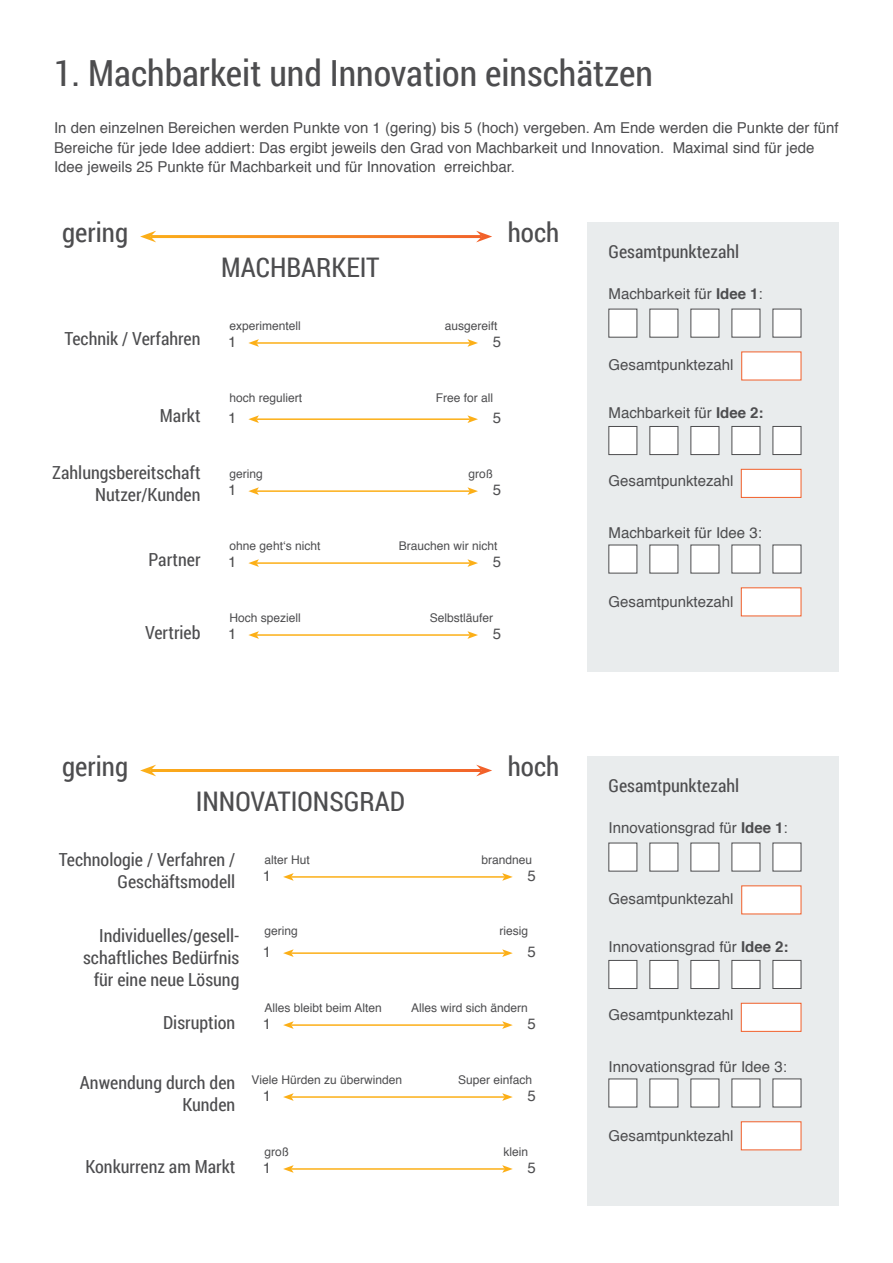
<style>
.page{position:relative;width:893px;height:1263px;background:#fff}
.page>*{position:absolute;margin:0;border:0;box-sizing:border-box;transform-origin:0 0}
.t1{font:36px "Roboto Condensed";color:#4d4d4f}
.t2{font:27px "Roboto Condensed";color:#4d4d4f}
.t3{font:18px/21.6px "Roboto Condensed";color:#4d4d4f;text-align:right}
.t4{font:15px/19.5px "Helvetica";color:#4d4d4f}
.t5{font:12px "Helvetica";color:#4d4d4f}
.s1{font-weight:700}
</style>
<div class="page">
<div style="left:587px;top:222px;width:252px;height:449px;background:#e9eced"></div>
<hr style="left:257px;top:342px;width:213px;height:2px;background:#fcaf17">
<svg style="left:248px;top:339px;width:11px;height:8px"></svg>
<svg style="left:467px;top:339px;width:11px;height:8px"></svg>
<hr style="left:257px;top:418px;width:213px;height:2px;background:#fcaf17">
<svg style="left:248px;top:415px;width:11px;height:8px"></svg>
<svg style="left:467px;top:415px;width:11px;height:8px"></svg>
<hr style="left:257px;top:490px;width:213px;height:2px;background:#fcaf17">
<svg style="left:248px;top:487px;width:11px;height:8px"></svg>
<svg style="left:467px;top:487px;width:11px;height:8px"></svg>
<hr style="left:257px;top:562px;width:213px;height:2px;background:#fcaf17">
<svg style="left:248px;top:559px;width:11px;height:8px"></svg>
<svg style="left:467px;top:559px;width:11px;height:8px"></svg>
<hr style="left:257px;top:634px;width:213px;height:2px;background:#fcaf17">
<svg style="left:248px;top:631px;width:11px;height:8px"></svg>
<svg style="left:467px;top:631px;width:11px;height:8px"></svg>
<svg style="left:140px;top:231px;width:16px;height:11px"></svg>
<svg style="left:476px;top:231px;width:16px;height:11px"></svg>
<hr style="left:291px;top:876px;width:214px;height:2px;background:#fcaf17">
<svg style="left:283px;top:873px;width:11px;height:8px"></svg>
<svg style="left:502px;top:873px;width:11px;height:8px"></svg>
<hr style="left:291px;top:952px;width:214px;height:2px;background:#fcaf17">
<svg style="left:283px;top:949px;width:11px;height:8px"></svg>
<svg style="left:502px;top:949px;width:11px;height:8px"></svg>
<hr style="left:291px;top:1024px;width:214px;height:2px;background:#fcaf17">
<svg style="left:283px;top:1021px;width:11px;height:8px"></svg>
<svg style="left:502px;top:1021px;width:11px;height:8px"></svg>
<hr style="left:291px;top:1096px;width:214px;height:2px;background:#fcaf17">
<svg style="left:283px;top:1093px;width:11px;height:8px"></svg>
<svg style="left:502px;top:1093px;width:11px;height:8px"></svg>
<hr style="left:291px;top:1168px;width:214px;height:2px;background:#fcaf17">
<svg style="left:283px;top:1165px;width:11px;height:8px"></svg>
<svg style="left:502px;top:1165px;width:11px;height:8px"></svg>
<svg style="left:140px;top:765px;width:16px;height:11px"></svg>
<svg style="left:476px;top:765px;width:16px;height:11px"></svg>
<div style="left:608px;top:309px;width:29px;height:29px;background:#fff;border:1px solid #4d4d4f"></div>
<div style="left:649px;top:309px;width:29px;height:29px;background:#fff;border:1px solid #4d4d4f"></div>
<div style="left:690px;top:309px;width:29px;height:29px;background:#fff"></div>
<div style="left:731px;top:309px;width:29px;height:28px;background:#fff"></div>
<div style="left:772px;top:309px;width:29px;height:28px;background:#fff"></div>
<div style="left:741px;top:351px;width:60px;height:29px;background:#fff"></div>
<div style="left:608px;top:426px;width:29px;height:29px;background:#fff;border:1px solid #4d4d4f"></div>
<div style="left:649px;top:426px;width:29px;height:29px;background:#fff;border:1px solid #4d4d4f"></div>
<div style="left:690px;top:426px;width:29px;height:29px;background:#fff;border:1px solid #4d4d4f"></div>
<div style="left:731px;top:426px;width:29px;height:29px;background:#fff;border:1px solid #4d4d4f"></div>
<div style="left:772px;top:426px;width:29px;height:29px;background:#fff;border:1px solid #4d4d4f"></div>
<div style="left:741px;top:469px;width:60px;height:29px;background:#fff;border:1px solid #f15f2a"></div>
<div style="left:608px;top:545px;width:29px;height:28px;background:#fff;border:1px solid #4d4d4f"></div>
<div style="left:649px;top:545px;width:29px;height:28px;background:#fff;border:1px solid #4d4d4f"></div>
<div style="left:690px;top:545px;width:29px;height:28px;background:#fff"></div>
<div style="left:731px;top:545px;width:29px;height:28px;background:#fff"></div>
<div style="left:772px;top:545px;width:29px;height:28px;background:#fff"></div>
<div style="left:741px;top:587px;width:60px;height:29px;background:#fff"></div>
<div style="left:587px;top:756px;width:252px;height:449px;background:#e9eced"></div>
<div style="left:608px;top:843px;width:29px;height:28px;background:#fff;border:1px solid #4d4d4f"></div>
<div style="left:649px;top:843px;width:29px;height:28px;background:#fff;border:1px solid #4d4d4f"></div>
<div style="left:690px;top:843px;width:29px;height:28px;background:#fff"></div>
<div style="left:731px;top:843px;width:29px;height:28px;background:#fff"></div>
<div style="left:772px;top:843px;width:29px;height:28px;background:#fff"></div>
<div style="left:741px;top:885px;width:60px;height:29px;background:#fff"></div>
<div style="left:608px;top:960px;width:29px;height:29px;background:#fff;border:1px solid #4d4d4f"></div>
<div style="left:649px;top:960px;width:29px;height:29px;background:#fff;border:1px solid #4d4d4f"></div>
<div style="left:690px;top:960px;width:29px;height:29px;background:#fff;border:1px solid #4d4d4f"></div>
<div style="left:731px;top:960px;width:29px;height:29px;background:#fff;border:1px solid #4d4d4f"></div>
<div style="left:772px;top:960px;width:29px;height:29px;background:#fff;border:1px solid #4d4d4f"></div>
<div style="left:741px;top:1003px;width:60px;height:29px;background:#fff;border:1px solid #f15f2a"></div>
<div style="left:608px;top:1078px;width:29px;height:29px;background:#fff"></div>
<div style="left:649px;top:1078px;width:29px;height:29px;background:#fff"></div>
<div style="left:690px;top:1078px;width:29px;height:29px;background:#fff"></div>
<div style="left:731px;top:1078px;width:29px;height:29px;background:#fff"></div>
<div style="left:772px;top:1078px;width:29px;height:29px;background:#fff"></div>
<div style="left:741px;top:1121px;width:60px;height:29px;background:#fff;border:1px solid #f15f2a"></div>
<p class="t1" style="left:54px;top:48px;width:600px">1. Machbarkeit und Innovation einschätzen</p>
<p class="t4" style="left:54px;top:118px;width:786px">In den einzelnen Bereichen werden Punkte von 1 (gering) bis 5 (hoch) vergeben. Am Ende werden die Punkte der fünf<br>Bereiche für jede Idee addiert: Das ergibt jeweils den Grad von Machbarkeit und Innovation. Maximal sind für jede<br>Idee jeweils 25 Punkte für Machbarkeit und für Innovation erreichbar.</p>
<p class="t2" style="left:62px;top:214px;width:68px">gering</p>
<p class="t2" style="left:508px;top:214px;width:53px">hoch</p>
<p class="t2" style="left:221px;top:248px;width:160px">MACHBARKEIT</p>
<p class="t3" style="left:64px;top:327px;width:138px">Technik / Verfahren</p>
<p class="t3" style="left:160px;top:404px;width:42px">Markt</p>
<p class="t3" style="left:52px;top:462px;width:150px">Zahlungsbereitschaft<br>Nutzer/Kunden</p>
<p class="t3" style="left:148px;top:548px;width:54px">Partner</p>
<p class="t3" style="left:145px;top:621px;width:57px">Vertrieb</p>
<p class="t5" style="left:230px;top:316px;width:73px">experimentell</p>
<p class="t5" style="left:445px;top:316px;width:54px">ausgereift</p>
<p class="t4" style="left:228px;top:332px;width:10px">1</p>
<p class="t4" style="left:493px;top:332px;width:10px">5</p>
<p class="t5" style="left:230px;top:388px;width:74px">hoch reguliert</p>
<p class="t5" style="left:436px;top:388px;width:59px">Free for all</p>
<p class="t4" style="left:228px;top:408px;width:10px">1</p>
<p class="t4" style="left:493px;top:408px;width:10px">5</p>
<p class="t5" style="left:230px;top:464px;width:35px">gering</p>
<p class="t5" style="left:469px;top:464px;width:26px">groß</p>
<p class="t4" style="left:228px;top:480px;width:10px">1</p>
<p class="t4" style="left:493px;top:480px;width:10px">5</p>
<p class="t5" style="left:230px;top:536px;width:92px">ohne geht‘s nicht</p>
<p class="t5" style="left:399px;top:536px;width:100px">Brauchen wir nicht</p>
<p class="t4" style="left:228px;top:552px;width:10px">1</p>
<p class="t4" style="left:493px;top:552px;width:10px">5</p>
<p class="t5" style="left:230px;top:608px;width:73px">Hoch speziell</p>
<p class="t5" style="left:430px;top:608px;width:65px">Selbstläufer</p>
<p class="t4" style="left:228px;top:624px;width:10px">1</p>
<p class="t4" style="left:493px;top:624px;width:10px">5</p>
<p class="t2" style="left:62px;top:748px;width:68px">gering</p>
<p class="t2" style="left:508px;top:748px;width:53px">hoch</p>
<p class="t2" style="left:196px;top:782px;width:211px">INNOVATIONSGRAD</p>
<p class="t3" style="left:59px;top:848px;width:178px">Technologie / Verfahren /<br>Geschäftsmodell</p>
<p class="t3" style="left:83px;top:924px;width:158px">Individuelles/gesell&shy;schaftliches Bedürfnis für eine neue Lösung</p>
<p class="t3" style="left:163px;top:1011px;width:74px">Disruption</p>
<p class="t5" style="left:264px;top:850px;width:47px">alter Hut</p>
<p class="t5" style="left:482px;top:850px;width:52px">brandneu</p>
<p class="t4" style="left:263px;top:866px;width:10px">1</p>
<p class="t4" style="left:528px;top:866px;width:10px">5</p>
<p class="t5" style="left:264px;top:922px;width:35px">gering</p>
<p class="t5" style="left:499px;top:922px;width:30px">riesig</p>
<p class="t4" style="left:263px;top:942px;width:10px">1</p>
<p class="t4" style="left:528px;top:942px;width:10px">5</p>
<p class="t5" style="left:264px;top:998px;width:119px">Alles bleibt beim Alten</p>
<p class="t5" style="left:411px;top:998px;width:118px">Alles wird sich ändern</p>
<p class="t4" style="left:263px;top:1014px;width:10px">1</p>
<p class="t4" style="left:528px;top:1014px;width:10px">5</p>
<p class="t3" style="left:80px;top:1071px;width:157px">Anwendung durch den<br>Kunden</p>
<p class="t3" style="left:86px;top:1155px;width:151px">Konkurrenz am Markt</p>
<p class="t5" style="left:252px;top:1070px;width:152px">Viele Hürden zu überwinden</p>
<p class="t5" style="left:458px;top:1070px;width:76px">Super einfach</p>
<p class="t4" style="left:263px;top:1086px;width:10px">1</p>
<p class="t4" style="left:528px;top:1086px;width:10px">5</p>
<p class="t5" style="left:264px;top:1142px;width:26px">groß</p>
<p class="t5" style="left:503px;top:1142px;width:26px">klein</p>
<p class="t4" style="left:263px;top:1158px;width:10px">1</p>
<p class="t4" style="left:528px;top:1158px;width:10px">5</p>
<p class="t3" style="left:608px;top:240px;width:132px">Gesamtpunktezahl</p>
<p class="t4" style="left:608px;top:284px;width:156px">Machbarkeit für <span class="s1">Idee 1</span>:</p>
<p class="t4" style="left:608px;top:356px;width:127px">Gesamtpunktezahl</p>
<p class="t4" style="left:608px;top:403px;width:157px">Machbarkeit für <span class="s1">Idee 2:</span></p>
<p class="t4" style="left:608px;top:472px;width:127px">Gesamtpunktezahl</p>
<p class="t4" style="left:608px;top:524px;width:155px">Machbarkeit für Idee 3:</p>
<p class="t4" style="left:608px;top:592px;width:127px">Gesamtpunktezahl</p>
<p class="t3" style="left:608px;top:774px;width:132px">Gesamtpunktezahl</p>
<p class="t4" style="left:608px;top:818px;width:181px">Innovationsgrad für <span class="s1">Idee 1</span>:</p>
<p class="t4" style="left:608px;top:889px;width:127px">Gesamtpunktezahl</p>
<p class="t4" style="left:608px;top:937px;width:182px">Innovationsgrad für <span class="s1">Idee 2:</span></p>
<p class="t4" style="left:608px;top:1006px;width:127px">Gesamtpunktezahl</p>
<p class="t4" style="left:608px;top:1057px;width:180px">Innovationsgrad für Idee 3:</p>
<p class="t4" style="left:608px;top:1126px;width:127px">Gesamtpunktezahl</p>
</div>
